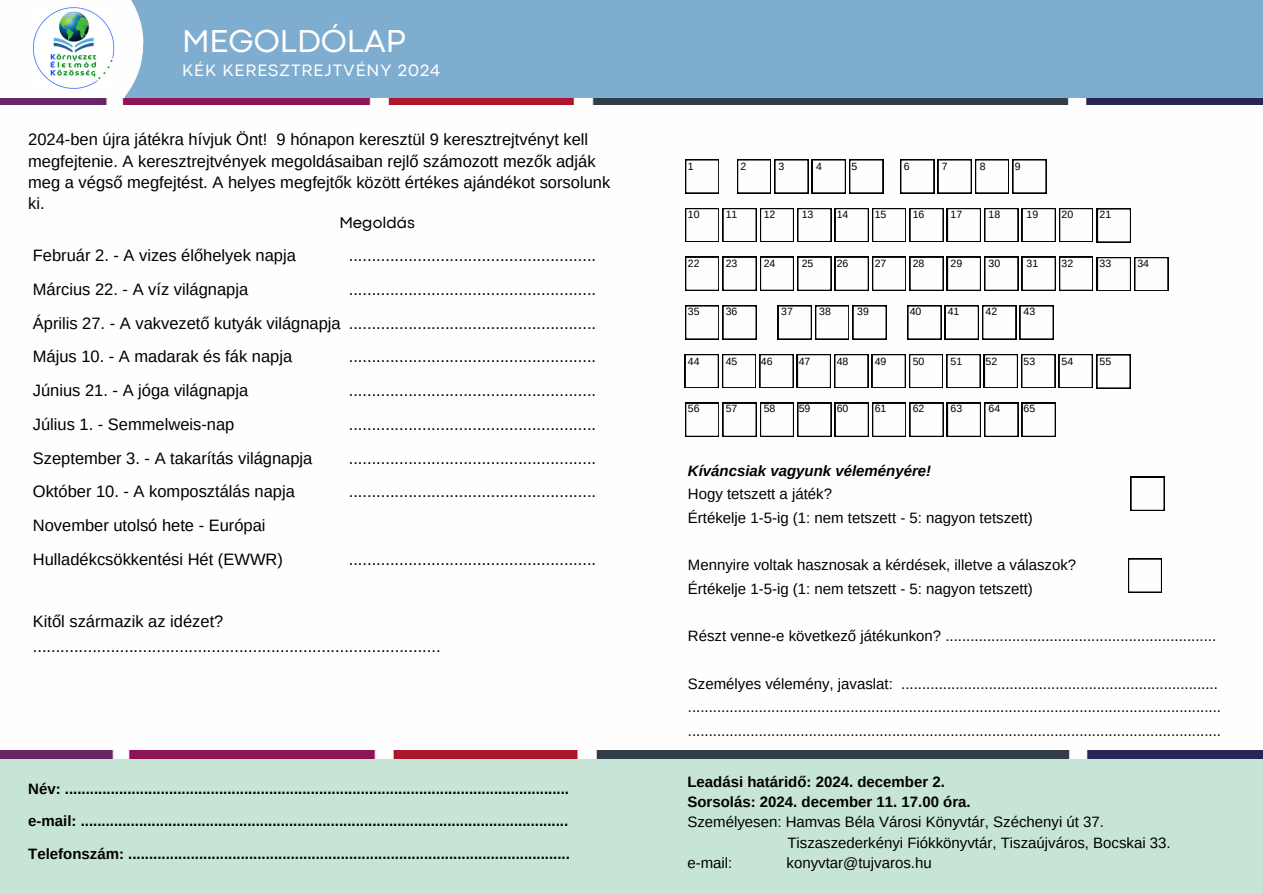
<style>
.page{position:relative;width:1263px;height:894px;background:#fff}
.page>*{position:absolute;margin:0;border:0;box-sizing:border-box;transform-origin:0 0}
.t1{font:33px "Codec Pro";color:#fff}
.t2{font:17.25px "Codec Pro";letter-spacing:.06em;color:#fff}
.t3{font:16.5px/33.8px "Arimo";color:#000}
.t4{font:16.35px "Codec Pro";color:#000}
.t5{font:15px/23.7px "Arimo";color:#000}
.t6{font:700 15px/32.7px "Arimo";color:#000;text-align:justify}
.t7{font:10.5px "Arimo";color:#000}
.s1{font-weight:700;font-style:italic}
</style>
<div class="page">
<div style="left:125px;top:0;width:1138px;height:98px;background:#7eadcf"></div>
<svg style="left:32px;top:0;width:112px;height:96px"></svg>
<img style="left:33px;top:7px;width:82px;height:82px">
<img style="left:0;top:98px;width:1262px;height:7px">
<div style="left:0;top:758px;width:1263px;height:135px;background:#c7e5d6"></div>
<img style="left:0;top:750px;width:1262px;height:8px">
<svg style="left:685px;top:159px;width:34px;height:34px"></svg>
<svg style="left:737px;top:159px;width:146px;height:34px"></svg>
<svg style="left:900px;top:159px;width:146px;height:34px"></svg>
<svg style="left:685px;top:208px;width:446px;height:34px"></svg>
<svg style="left:685px;top:257px;width:483px;height:34px"></svg>
<div style="left:723px;top:305px;width:34px;height:34px;background:#000"></div>
<svg style="left:685px;top:305px;width:71px;height:34px"></svg>
<div style="left:853px;top:305px;width:34px;height:34px;background:#000"></div>
<svg style="left:778px;top:305px;width:108px;height:34px"></svg>
<div style="left:1020px;top:305px;width:34px;height:34px;background:#000"></div>
<svg style="left:907px;top:305px;width:146px;height:34px"></svg>
<div style="left:685px;top:402px;width:34px;height:35px;background:#000"></div>
<div style="left:723px;top:402px;width:34px;height:35px;background:#000"></div>
<div style="left:760px;top:402px;width:34px;height:35px;background:#000"></div>
<div style="left:797px;top:402px;width:34px;height:35px;background:#000"></div>
<div style="left:835px;top:402px;width:34px;height:35px;background:#000"></div>
<div style="left:872px;top:402px;width:34px;height:35px;background:#000"></div>
<div style="left:910px;top:402px;width:34px;height:35px;background:#000"></div>
<div style="left:947px;top:402px;width:34px;height:35px;background:#000"></div>
<div style="left:984px;top:402px;width:34px;height:35px;background:#000"></div>
<div style="left:1022px;top:402px;width:34px;height:35px;background:#000"></div>
<svg style="left:686px;top:402px;width:369px;height:34px"></svg>
<svg style="left:685px;top:354px;width:445px;height:34px"></svg>
<svg style="left:1130px;top:476px;width:34px;height:34px"></svg>
<svg style="left:1128px;top:558px;width:34px;height:34px"></svg>
<p class="t1" style="left:182px;top:29px;width:225px">MEGOLDÓLAP</p>
<p class="t2" style="left:182px;top:64px;width:260px">KÉK KERESZTREJTVÉNY 2024</p>
<p class="t3" style="left:28px;top:129px;width:583px;line-height:21.3px">2024-ben újra játékra hívjuk Önt! 9 hónapon keresztül 9 keresztrejtvényt kell megfejtenie. A keresztrejtvények megoldásaiban rejlő számozott mezők adják meg a végső megfejtést. A helyes megfejtők között értékes ajándékot sorsolunk ki.</p>
<p class="t3" style="left:33px;top:238px;width:309px">Február 2. - A vizes élőhelyek napja Március 22. - A víz világnapja<br>Április 27. - A vakvezető kutyák világnapja Május 10. - A madarak és fák napja Június 21. - A jóga világnapja<br>Július 1. - Semmelweis-nap<br>Szeptember 3. - A takarítás világnapja Október 10. - A komposztálás napja November utolsó hete - Európai Hulladékcsökkentési Hét (EWWR)</p>
<p class="t3" style="left:349px;top:238px;width:249px">......................................................</p>
<h5 class="t4" style="left:339px;top:217px;width:77px">Megoldás</h5>
<p class="t3" style="left:349px;top:272px;width:249px">......................................................</p>
<p class="t3" style="left:349px;top:306px;width:249px">......................................................</p>
<p class="t3" style="left:349px;top:339px;width:249px">......................................................</p>
<p class="t3" style="left:349px;top:373px;width:249px">......................................................</p>
<h3 class="t3" style="left:349px;top:407px;width:249px">......................................................</h3>
<p class="t3" style="left:349px;top:441px;width:249px">......................................................</p>
<p class="t3" style="left:349px;top:474px;width:249px">......................................................</p>
<p class="t3" style="left:349px;top:542px;width:249px">......................................................</p>
<p class="t3" style="left:33px;top:607px;width:409px;line-height:25.8px">Kitől származik az idézet? .........................................................................................</p>
<h5 class="t6" style="left:28px;top:772px;width:543px">Név: ......................................................................................................................... e-mail: .....................................................................................................................<br>Telefonszám: ..........................................................................................................</h5>
<p class="t7" style="left:688px;top:160px;width:7px">1</p>
<p class="t7" style="left:740px;top:160px;width:7px">2</p>
<p class="t7" style="left:778px;top:160px;width:7px">3</p>
<p class="t7" style="left:816px;top:160px;width:7px">4</p>
<p class="t7" style="left:851px;top:160px;width:7px">5</p>
<p class="t7" style="left:904px;top:160px;width:7px">6</p>
<p class="t7" style="left:942px;top:160px;width:7px">7</p>
<p class="t7" style="left:980px;top:160px;width:7px">8</p>
<p class="t7" style="left:1015px;top:160px;width:7px">9</p>
<h3 class="t7" style="left:688px;top:209px;width:13px">10</h3>
<h3 class="t7" style="left:726px;top:209px;width:13px">11</h3>
<h3 class="t7" style="left:764px;top:209px;width:13px">12</h3>
<h3 class="t7" style="left:802px;top:209px;width:13px">13</h3>
<h3 class="t7" style="left:837px;top:209px;width:13px">14</h3>
<h3 class="t7" style="left:875px;top:209px;width:13px">15</h3>
<h3 class="t7" style="left:913px;top:209px;width:13px">16</h3>
<h3 class="t7" style="left:951px;top:209px;width:13px">17</h3>
<h3 class="t7" style="left:988px;top:209px;width:13px">18</h3>
<h3 class="t7" style="left:1026px;top:209px;width:13px">19</h3>
<h3 class="t7" style="left:1061px;top:209px;width:13px">20</h3>
<h3 class="t7" style="left:1099px;top:209px;width:13px">21</h3>
<p class="t7" style="left:688px;top:257px;width:13px">22</p>
<p class="t7" style="left:726px;top:257px;width:13px">23</p>
<p class="t7" style="left:764px;top:257px;width:13px">24</p>
<p class="t7" style="left:802px;top:257px;width:13px">25</p>
<p class="t7" style="left:837px;top:257px;width:13px">26</p>
<p class="t7" style="left:875px;top:257px;width:13px">27</p>
<p class="t7" style="left:913px;top:257px;width:13px">28</p>
<p class="t7" style="left:951px;top:257px;width:13px">29</p>
<p class="t7" style="left:988px;top:257px;width:13px">30</p>
<p class="t7" style="left:1026px;top:257px;width:13px">31</p>
<p class="t7" style="left:1061px;top:257px;width:13px">32</p>
<p class="t7" style="left:1099px;top:257px;width:13px">33</p>
<p class="t7" style="left:1137px;top:257px;width:13px">34</p>
<p class="t7" style="left:688px;top:305px;width:13px">35</p>
<p class="t7" style="left:726px;top:305px;width:13px">36</p>
<p class="t7" style="left:781px;top:305px;width:13px">37</p>
<p class="t7" style="left:819px;top:305px;width:13px">38</p>
<p class="t7" style="left:857px;top:305px;width:13px">39</p>
<p class="t7" style="left:910px;top:305px;width:13px">40</p>
<p class="t7" style="left:948px;top:305px;width:13px">41</p>
<p class="t7" style="left:986px;top:305px;width:13px">42</p>
<p class="t7" style="left:1024px;top:305px;width:13px">43</p>
<h3 class="t7" style="left:688px;top:355px;width:13px">44</h3>
<h3 class="t7" style="left:726px;top:355px;width:13px">45</h3>
<h3 class="t7" style="left:761px;top:355px;width:13px">46</h3>
<h3 class="t7" style="left:799px;top:355px;width:13px">47</h3>
<h3 class="t7" style="left:837px;top:355px;width:13px">48</h3>
<h3 class="t7" style="left:875px;top:355px;width:13px">49</h3>
<h3 class="t7" style="left:913px;top:355px;width:13px">50</h3>
<h3 class="t7" style="left:951px;top:355px;width:13px">51</h3>
<h3 class="t7" style="left:986px;top:355px;width:13px">52</h3>
<h3 class="t7" style="left:1024px;top:355px;width:13px">53</h3>
<h3 class="t7" style="left:1061px;top:355px;width:13px">54</h3>
<h3 class="t7" style="left:1099px;top:355px;width:13px">55</h3>
<h3 class="t7" style="left:688px;top:402px;width:13px">56</h3>
<h3 class="t7" style="left:726px;top:402px;width:13px">57</h3>
<h3 class="t7" style="left:764px;top:402px;width:13px">58</h3>
<h3 class="t7" style="left:799px;top:402px;width:13px">59</h3>
<h3 class="t7" style="left:837px;top:402px;width:13px">60</h3>
<h3 class="t7" style="left:875px;top:402px;width:13px">61</h3>
<h3 class="t7" style="left:913px;top:402px;width:13px">62</h3>
<h3 class="t7" style="left:951px;top:402px;width:13px">63</h3>
<h3 class="t7" style="left:988px;top:402px;width:13px">64</h3>
<h3 class="t7" style="left:1024px;top:402px;width:13px">65</h3>
<h5 class="t5" style="left:688px;top:458px;width:347px"><span class="s1">Kíváncsiak vagyunk véleményére!<br></span>Hogy tetszett a játék?<br>Értékelje 1-5-ig (1: nem tetszett - 5: nagyon tetszett)</h5>
<h5 class="t5" style="left:688px;top:553px;width:390px">Mennyire voltak hasznosak a kérdések, illetve a válaszok?<br>Értékelje 1-5-ig (1: nem tetszett - 5: nagyon tetszett)</h5>
<p class="t5" style="left:688px;top:624px;width:530px">Részt venne-e következő játékunkon? .................................................................</p>
<h4 class="t5" style="left:688px;top:671px;width:535px">Személyes vélemény, javaslat: ............................................................................ ................................................................................................................................ ................................................................................................................................</h4>
<h5 class="t6" style="left:687px;top:765px;width:259px">Leadási határidő: 2024. december 2.</h5>
<h5 class="t6" style="left:687px;top:785px;width:285px">Sorsolás: 2024. december 11. 17.00 óra.</h5>
<h5 class="t5" style="left:687px;top:810px;width:418px">Személyesen: Hamvas Béla Városi Könyvtár, Széchenyi út 37.</h5>
<h5 class="t5" style="left:787px;top:830px;width:385px">Tiszaszederkényi Fiókkönyvtár, Tiszaújváros, Bocskai 33.</h5>
<h5 class="t5" style="left:687px;top:850px;width:46px">e-mail:</h5>
<h5 class="t5" style="left:786px;top:850px;width:147px">konyvtar@tujvaros.hu</h5>
</div>
